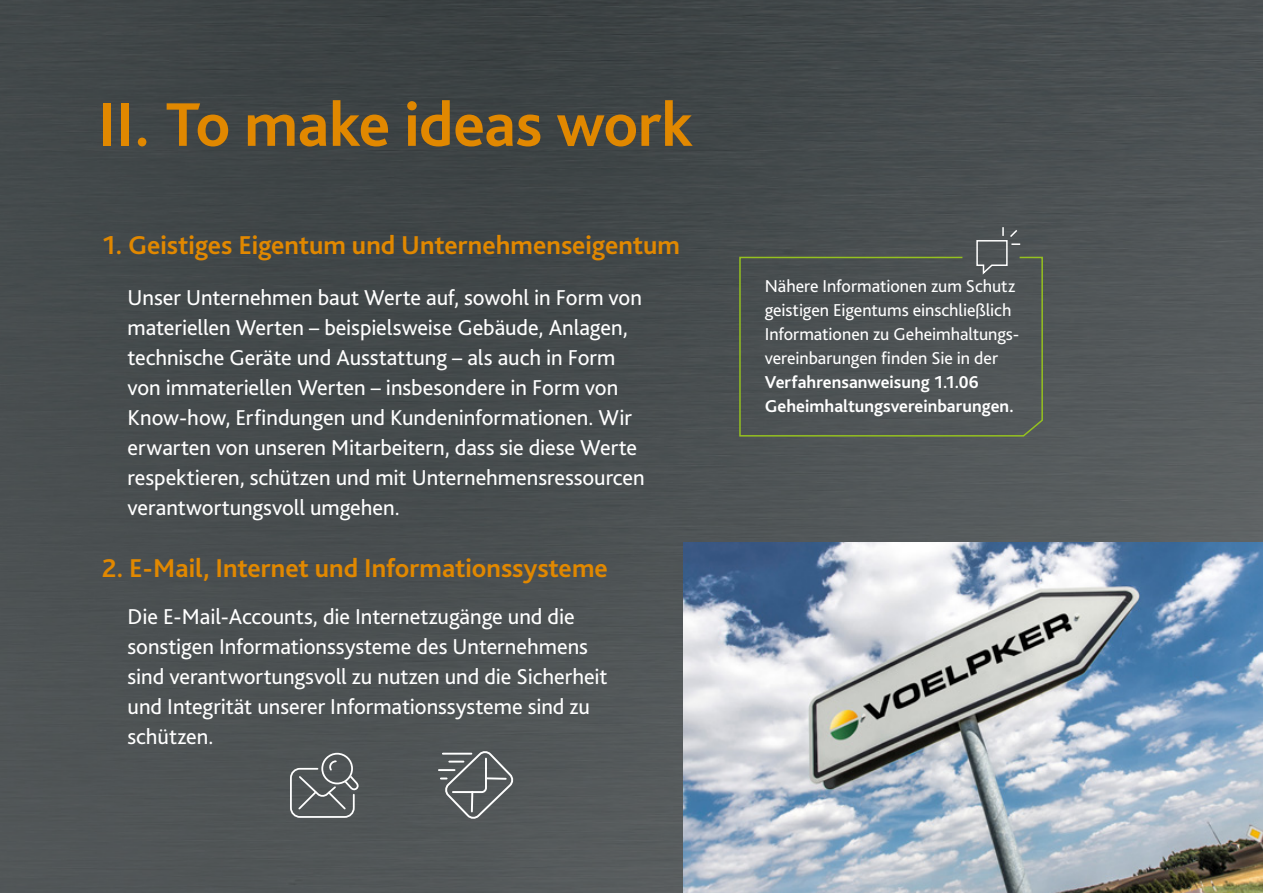
<style>
.page{position:relative;width:1263px;height:893px;background:#fff}
.page>*{position:absolute;margin:0;border:0;box-sizing:border-box;transform-origin:0 0}
.t1{font:700 64.5px "Bliss 2";letter-spacing:-.01em;color:#e18800}
.t2{font:700 27px "Bliss 2";color:#e18800}
.t3{font:22.5px/30px "Bliss 2";letter-spacing:-.005em;color:#fff}
.t4{font:18px/24px "Bliss 2";letter-spacing:-.005em;color:#fff}
.t5{font:700 18px/24px "Bliss 2";color:#fff}
</style>
<div class="page">
<img style="left:0;top:0;width:1263px;height:893px">
<img style="left:684px;top:542px;width:579px;height:351px">
<div style="left:738px;top:256px;width:306px;height:181px;background:#4d5354"></div>
<svg style="left:976px;top:227px;width:44px;height:49px"></svg>
<div style="left:321px;top:753px;width:32px;height:31px;border:2px solid #fff;border-radius:50%"></div>
<svg style="left:289px;top:759px;width:72px;height:60px"></svg>
<svg style="left:439px;top:749px;width:77px;height:72px"></svg>
<hr style="left:486px;top:777px;width:20px;height:3px;background:#fff">
<h1 class="t1" style="left:98px;top:84px;width:597px">II. To make ideas work</h1>
<p class="t2" style="left:102px;top:228px;width:580px">1. Geistiges Eigentum und Unternehmenseigentum</p>
<p class="t3" style="left:128px;top:282px;width:518px">Unser Unternehmen baut Werte auf, sowohl in Form von materiellen Werten – beispielsweise Gebäude, Anlagen, technische Geräte und Ausstattung – als auch in Form von immateriellen Werten – insbesondere in Form von Know-how, Erfindungen und Kundeninformationen. Wir erwarten von unseren Mitarbeitern, dass sie diese Werte respektieren, schützen und mit Unternehmensressourcen verantwortungsvoll umgehen.</p>
<p class="t2" style="left:102px;top:551px;width:507px">2. E-Mail, Internet und Informationssysteme</p>
<p class="t3" style="left:128px;top:601px;width:481px">Die E-Mail-Accounts, die Internetzugänge und die sonstigen Informationssysteme des Unternehmens sind verantwortungsvoll zu nutzen und die Sicherheit und Integrität unserer Informationssysteme sind zu schützen.</p>
<p class="t4" style="left:765px;top:273px;width:256px">Nähere Informationen zum Schutz geistigen Eigentums einschließlich Informationen zu Geheimhaltungs&shy;vereinbarungen finden Sie in der</p>
<p class="t5" style="left:765px;top:369px;width:251px">Verfahrensanweisung 1.1.06<br>Geheimhaltungsvereinbarungen.</p>
</div>
